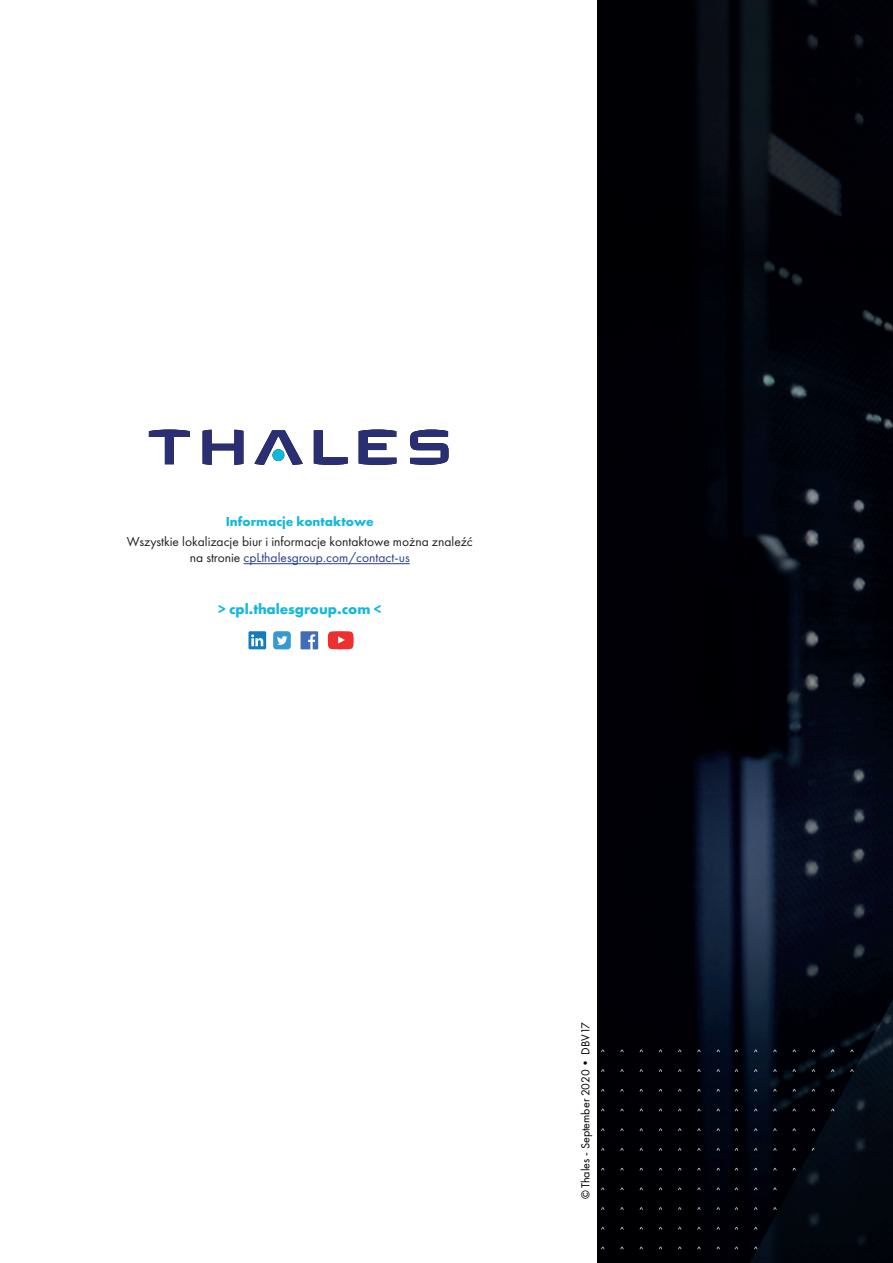
<style>
.page{position:relative;width:893px;height:1263px;background:#fff}
.page>*{position:absolute;margin:0;border:0;box-sizing:border-box;transform-origin:0 0}
.t1{font:700 15px "Futura PT";color:#11b8de}
.t2{font:13.5px/16.2px "Futura PT";color:#231f20;text-align:center}
.t3{font:700 13.5px "Futura PT";color:#11b8de}
.t4{font:12px "Futura PT";color:#000001}
.s1{color:#253f8e}
</style>
<div class="page">
<svg style="left:410px;top:429px;width:39px;height:36px"></svg>
<svg style="left:359px;top:429px;width:37px;height:36px"></svg>
<svg style="left:314px;top:430px;width:34px;height:35px"></svg>
<svg style="left:254px;top:430px;width:49px;height:35px"></svg>
<div style="left:272px;top:449px;width:12px;height:12px;background:#11b8de;border-radius:50%"></div>
<svg style="left:203px;top:430px;width:40px;height:35px"></svg>
<svg style="left:149px;top:429px;width:41px;height:35px"></svg>
<svg style="left:273px;top:631px;width:18px;height:18px"></svg>
<svg style="left:301px;top:631px;width:17px;height:18px"></svg>
<svg style="left:248px;top:631px;width:18px;height:18px"></svg>
<img style="left:597px;top:0;width:296px;height:1263px">
<svg style="left:328px;top:631px;width:26px;height:18px"></svg>
<hr style="left:244px;top:563px;width:166px;height:1px;background:#253f8e">
<p class="t3" style="left:226px;top:512px;width:150px">Informacje kontaktowe</p>
<p class="t2" style="left:127px;top:533px;width:347px">Wszystkie lokalizacje biur i informacje kontaktowe można znaleźć na stronie <span class="s1">cpLthalesgroup.com/contact-us</span></p>
<p class="t1" style="left:218px;top:600px;width:165px">&gt; cpl.thalesgroup.com &lt;</p>
<p class="t4" style="left:578px;top:1199px;width:179px;rotate:-90deg">© Thales - September 2020• DBV17</p>
</div>
